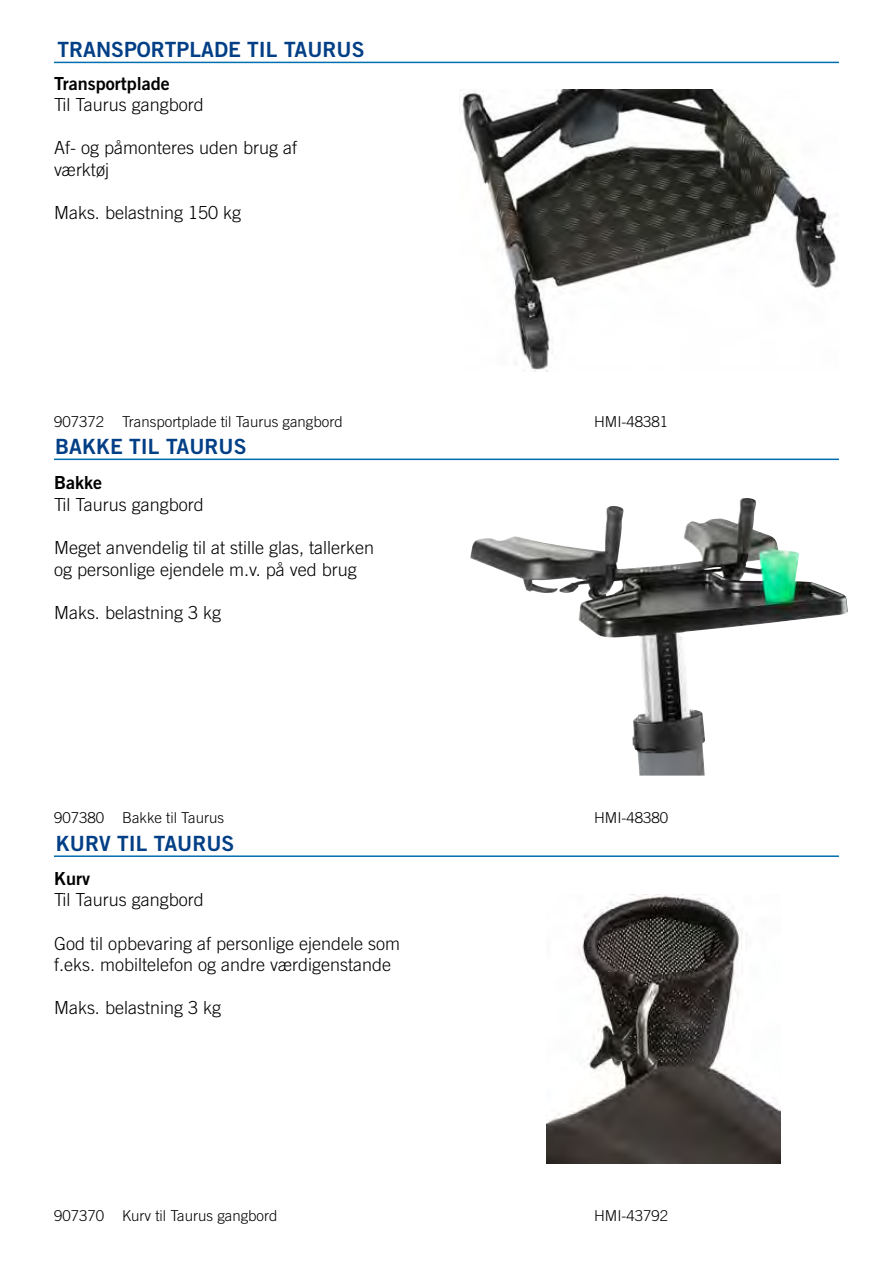
<style>
.page{position:relative;width:893px;height:1263px;background:#fff}
.page>*{position:absolute;margin:0;border:0;box-sizing:border-box;transform-origin:0 0}
.t1{font:700 21px "Trade Gothic OT";color:#033f86}
.t2{font:300 18px/21.6px "Trade Gothic OT";color:#000}
.t3{font:700 18px "Trade Gothic OT";color:#000}
.t4{font:300 15px "Trade Gothic OT";color:#000}
</style>
<div class="page">
<img style="left:470px;top:498px;width:378px;height:278px">
<img style="left:547px;top:895px;width:233px;height:268px">
<img style="left:459px;top:89px;width:377px;height:283px">
<hr style="left:54px;top:62px;width:785px;height:1px;background:#006fb0">
<hr style="left:54px;top:459px;width:785px;height:1px;background:#006fb0">
<hr style="left:54px;top:855px;width:785px;height:2px;background:#006fb0">
<p class="t1" style="left:58px;top:37px;width:308px">TRANSPORTPLADE TIL TAURUS</p>
<p class="t3" style="left:54px;top:72px;width:117px">Transportplade</p>
<p class="t2" style="left:54px;top:94px;width:151px">Til Taurus gangbord</p>
<p class="t2" style="left:54px;top:137px;width:245px">Af- og påmonteres uden brug af værktøj</p>
<p class="t2" style="left:54px;top:202px;width:189px">Maks. belastning 150 kg</p>
<p class="t4" style="left:54px;top:413px;width:290px">907372 Transportplade til Taurus gangbord</p>
<p class="t4" style="left:594px;top:413px;width:76px">HMI-48381</p>
<p class="t1" style="left:55px;top:434px;width:193px">BAKKE TIL TAURUS</p>
<p class="t3" style="left:54px;top:472px;width:50px">Bakke</p>
<p class="t2" style="left:54px;top:493px;width:151px">Til Taurus gangbord</p>
<p class="t2" style="left:54px;top:537px;width:322px">Meget anvendelig til at stille glas, tallerken og personlige ejendele m.v. på ved brug</p>
<p class="t2" style="left:54px;top:601px;width:169px">Maks. belastning 3 kg</p>
<p class="t4" style="left:54px;top:808px;width:171px">907380 Bakke til Taurus</p>
<p class="t4" style="left:594px;top:808px;width:76px">HMI-48380</p>
<p class="t1" style="left:56px;top:831px;width:180px">KURV TIL TAURUS</p>
<p class="t3" style="left:54px;top:867px;width:37px">Kurv</p>
<p class="t2" style="left:54px;top:889px;width:151px">Til Taurus gangbord</p>
<p class="t2" style="left:54px;top:932px;width:348px">God til opbevaring af personlige ejendele som f.eks. mobiltelefon og andre værdigenstande</p>
<p class="t2" style="left:54px;top:997px;width:169px">Maks. belastning 3 kg</p>
<p class="t4" style="left:54px;top:1206px;width:225px">907370 Kurv til Taurus gangbord</p>
<p class="t4" style="left:594px;top:1206px;width:76px">HMI-43792</p>
</div>
